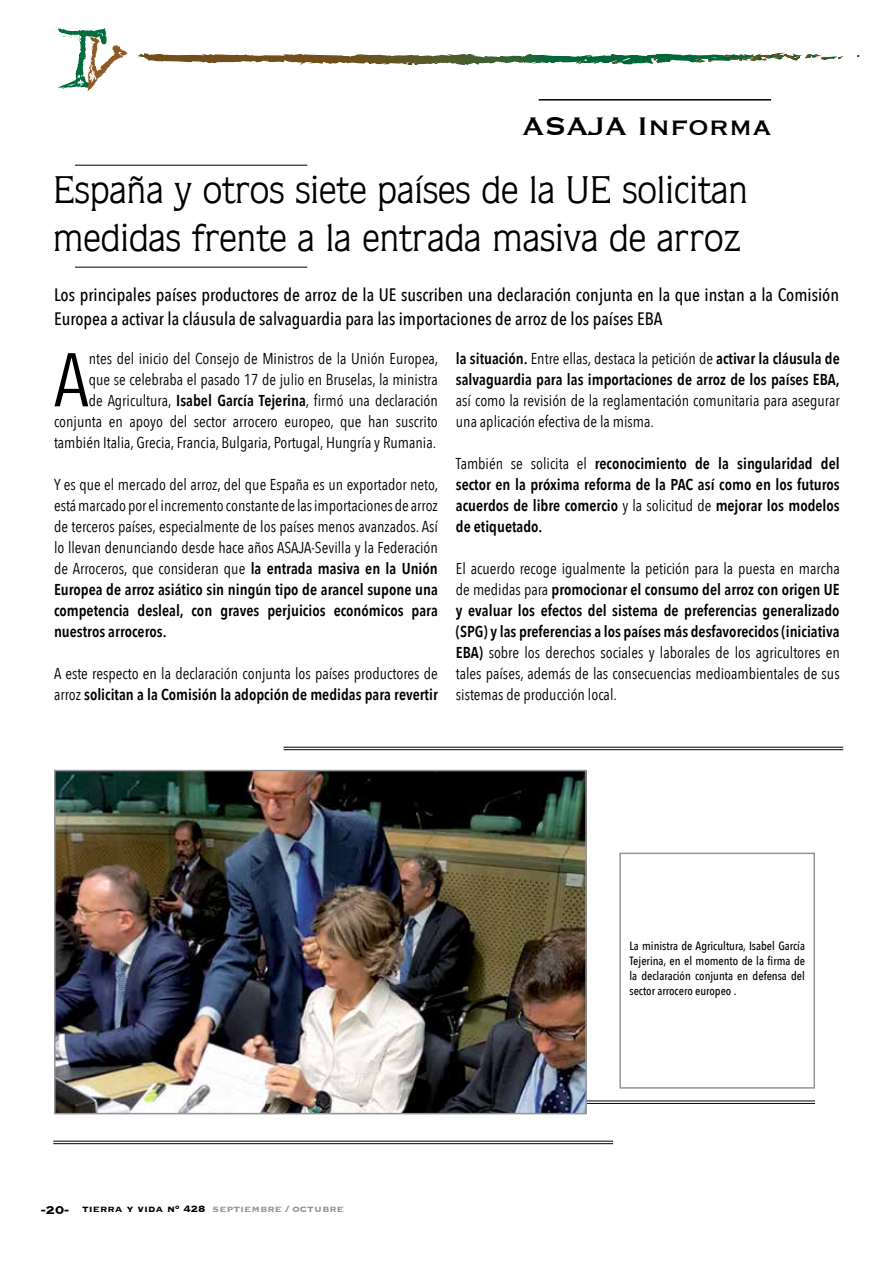
<style>
.page{position:relative;width:893px;height:1263px;background:#fff}
.page>*{position:absolute;margin:0;border:0;box-sizing:border-box;transform-origin:0 0}
.t1{font:75px "Avenir Next Condensed";color:#000}
.t2{font:39px/48px "Quorum Std";color:#000}
.t3{font:33px "Copperplate";color:#000}
.t4{font:500 18px/24px "Avenir Next Condensed";color:#000}
.t5{font:15.75px/21px "Avenir Next Condensed";color:#000;text-align:justify}
.t6{font:600 15.75px/21px "Avenir Next Condensed";color:#000}
.t7{font:500 12px/15px "Avenir Next Condensed";color:#000;text-align:justify}
.t8{font:700 12px "Copperplate";color:#939598}
.s1{font-weight:600}
.s2{font-weight:400}
.s3{font-size:15px;color:#000}
.s4{color:#000}
</style>
<div class="page">
<svg style="left:54px;top:27px;width:790px;height:65px"></svg>
<hr style="left:539px;top:99px;width:232px;height:2px;background:#000">
<hr style="left:284px;top:749px;width:559px;height:1px;background:#000">
<hr style="left:284px;top:747px;width:559px;height:1px;background:#000">
<hr style="left:53px;top:1143px;width:560px;height:1px;background:#000">
<hr style="left:53px;top:1141px;width:560px;height:1px;background:#000">
<hr style="left:255px;top:1103px;width:560px;height:1px;background:#000">
<hr style="left:255px;top:1101px;width:560px;height:1px;background:#000">
<hr style="left:75px;top:267px;width:232px;height:1px;background:#000">
<hr style="left:75px;top:165px;width:232px;height:1px;background:#000">
<div style="left:619px;top:853px;width:196px;height:236px;border:2px solid #939598"></div>
<img style="left:57px;top:773px;width:527px;height:338px">
<div style="left:54px;top:770px;width:533px;height:344px;border:2px solid #939598"></div>
<h3 class="t3" style="left:523px;top:105px;width:250px">ASAJA Informa</h3>
<h2 class="t2" style="left:53px;top:165px;width:696px">España y otros siete países de la UE solicitan medidas frente a la entrada masiva de arroz</h2>
<p class="t4" style="left:54px;top:283px;width:787px">Los principales países productores de arroz de la UE suscriben una declaración conjunta en la que instan a la Comisión<br>Europea a activar la cláusula de salvaguardia para las importaciones de arroz de los países EBA</p>
<p class="t5" style="left:54px;top:348px;width:386px;text-align:right">ntes del inicio del Consejo de Ministros de la Unión Europea,<br>que se celebraba el pasado 17 de julio en Bruselas, la ministra<br>de Agricultura, <span class="s1">Isabel García Tejerina</span>, firmó una declaración conjunta en apoyo del sector arrocero europeo, que han suscrito también Italia, Grecia, Francia, Bulgaria, Portugal, Hungría y Rumania.</p>
<p class="t5" style="left:54px;top:474px;width:386px">Y es que el mercado del arroz, del que España es un exportador neto, está marcado por el incremento constante de las importaciones de arroz de terceros países, especialmente de los países menos avanzados. Así lo llevan denunciando desde hace años ASAJA-Sevilla y la Federación de Arroceros, que consideran que <span class="s1">la entrada masiva en la Unión Europea de arroz asiático sin ningún tipo de arancel supone una competencia desleal, con graves perjuicios económicos para nuestros arroceros.</span></p>
<p class="t5" style="left:54px;top:662px;width:385px">A este respecto en la declaración conjunta los países productores de arroz <span class="s1">solicitan a la Comisión la adopción de medidas para revertir</span></p>
<h1 class="t1" style="left:54px;top:316px;width:36px">A</h1>
<p class="t6" style="left:456px;top:348px;width:385px">la situación. <span class="s2">Entre ellas, destaca la petición de</span> activar la cláusula de salvaguardia para las importaciones de arroz de los países EBA,</p>
<p class="t5" style="left:456px;top:389px;width:385px">así como la revisión de la reglamentación comunitaria para asegurar una aplicación efectiva de la misma.</p>
<p class="t6" style="left:456px;top:453px;width:385px;text-align:justify"><span class="s2">También se solicita el</span> reconocimiento de la singularidad del sector en la próxima reforma de la PAC así como en los futuros acuerdos de libre comercio <span class="s2">y la solicitud de</span> mejorar los modelos de etiquetado.</p>
<p class="t5" style="left:456px;top:557px;width:385px">El acuerdo recoge igualmente la petición para la puesta en marcha de medidas para <span class="s1">promocionar el consumo del arroz con origen UE y evaluar los efectos del sistema de preferencias generalizado (SPG) y las preferencias a los países más desfavorecidos (iniciativa EBA)</span> sobre los derechos sociales y laborales de los agricultores en tales países, además de las consecuencias medioambientales de sus sistemas de producción local.</p>
<p class="t8" style="left:41px;top:1201px;width:305px"><span class="s3">-20-</span> <span class="s4">tierra y vida nº 428</span> septiembre / octubre</p>
<p class="t7" style="left:629px;top:938px;width:177px">La ministra de Agricultura, Isabel García Tejerina, en el momento de la firma de la declaración conjunta en defensa del sector arrocero europeo .</p>
</div>
